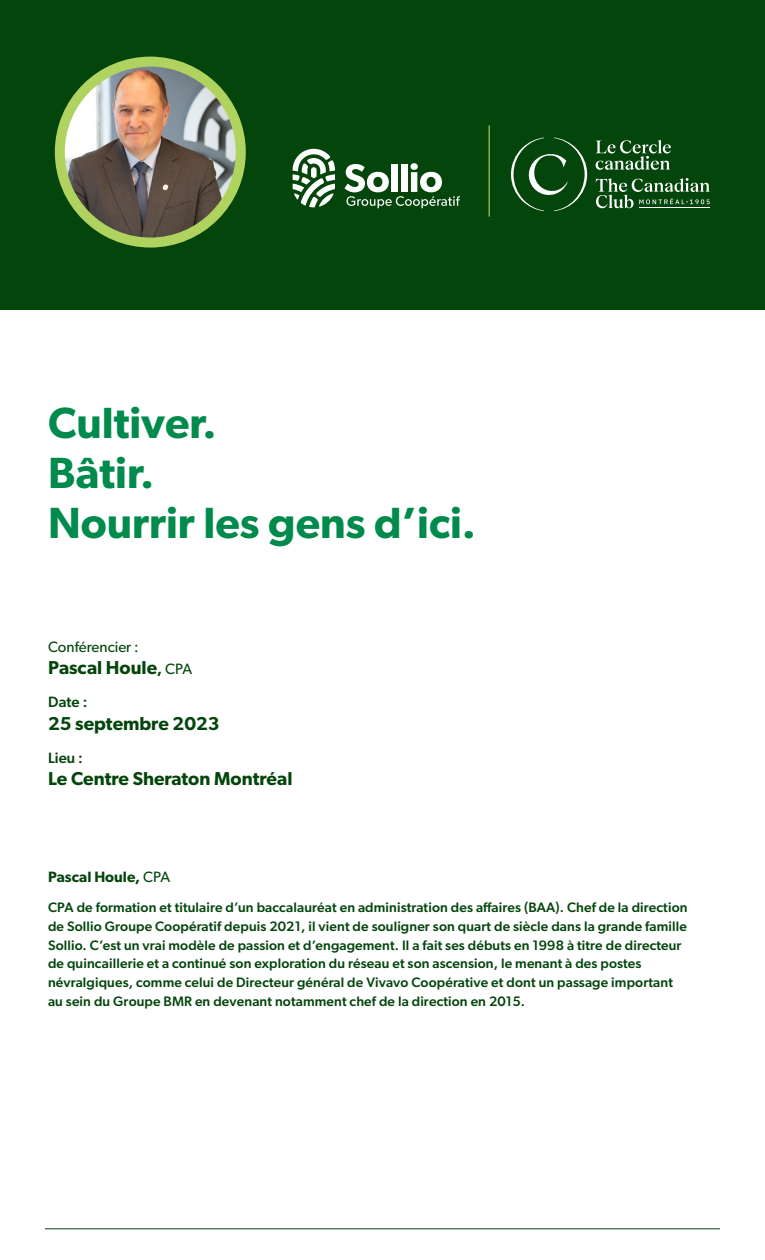
<style>
.page{position:relative;width:765px;height:1260px;background:#fff}
.page>*{position:absolute;margin:0;border:0;box-sizing:border-box;transform-origin:0 0}
.t1{font:600 43.75px/50px "Gibson";color:#008b4c}
.t2{font:600 18.75px "Gibson";color:#04450c}
.t3{font:600 15px "Gibson";color:#04450c}
.t4{font:15px "Gibson";color:#04450c}
.t5{font:500 15px "Gibson";color:#04450c}
.t6{font:500 13.75px/18.8px "Gibson";letter-spacing:.01em;color:#04450c}
.s1{font-size:15px}
.s2{font-weight:400;font-size:15px}
.s3{font-weight:400}
</style>
<div class="page">
<div style="left:0;top:0;width:765px;height:310px;background:#04450c"></div>
<svg style="left:596px;top:140px;width:75px;height:30px"></svg>
<svg style="left:596px;top:178px;width:114px;height:30px"></svg>
<svg style="left:511px;top:138px;width:76px;height:73px"></svg>
<hr style="left:489px;top:126px;width:1px;height:91px;background:#b0d360">
<svg style="left:293px;top:149px;width:42px;height:58px"></svg>
<svg style="left:345px;top:163px;width:115px;height:45px"></svg>
<img style="left:60px;top:62px;width:181px;height:181px;border-radius:90px">
<div style="left:55px;top:57px;width:191px;height:191px;border:10px solid #b0d360;border-radius:50%"></div>
<hr style="left:45px;top:1228px;width:675px;height:1px;background:#04450c">
<p class="t1" style="left:48px;top:397px;width:430px">Cultiver.<br>Bâtir.<br>Nourrir les gens d’ici.</p>
<p class="t4" style="left:48px;top:638px;width:92px">Conférencier :</p>
<p class="t2" style="left:48px;top:657px;width:146px">Pascal Houle<span class="s1">,</span> <span class="s2">CPA</span></p>
<p class="t5" style="left:48px;top:693px;width:41px">Date :</p>
<p class="t2" style="left:48px;top:712px;width:173px">25 septembre 2023</p>
<p class="t5" style="left:48px;top:749px;width:36px">Lieu :</p>
<p class="t2" style="left:48px;top:768px;width:246px">Le Centre Sheraton Montréal</p>
<p class="t3" style="left:48px;top:868px;width:124px">Pascal Houle, <span class="s3">CPA</span></p>
<p class="t6" style="left:48px;top:898px;width:641px">CPA de formation et titulaire d’un baccalauréat en administration des affaires (BAA). Chef de la direction de Sollio Groupe Coopératif depuis 2021, il vient de souligner son quart de siècle dans la grande famille Sollio. C’est un vrai modèle de passion et d’engagement. Il a fait ses débuts en 1998 à titre de directeur de quincaillerie et a continué son exploration du réseau et son ascension, le menant à des postes névralgiques, comme celui de Directeur général de Vivavo Coopérative et dont un passage important au sein du Groupe BMR en devenant notamment chef de la direction en 2015.</p>
</div>
